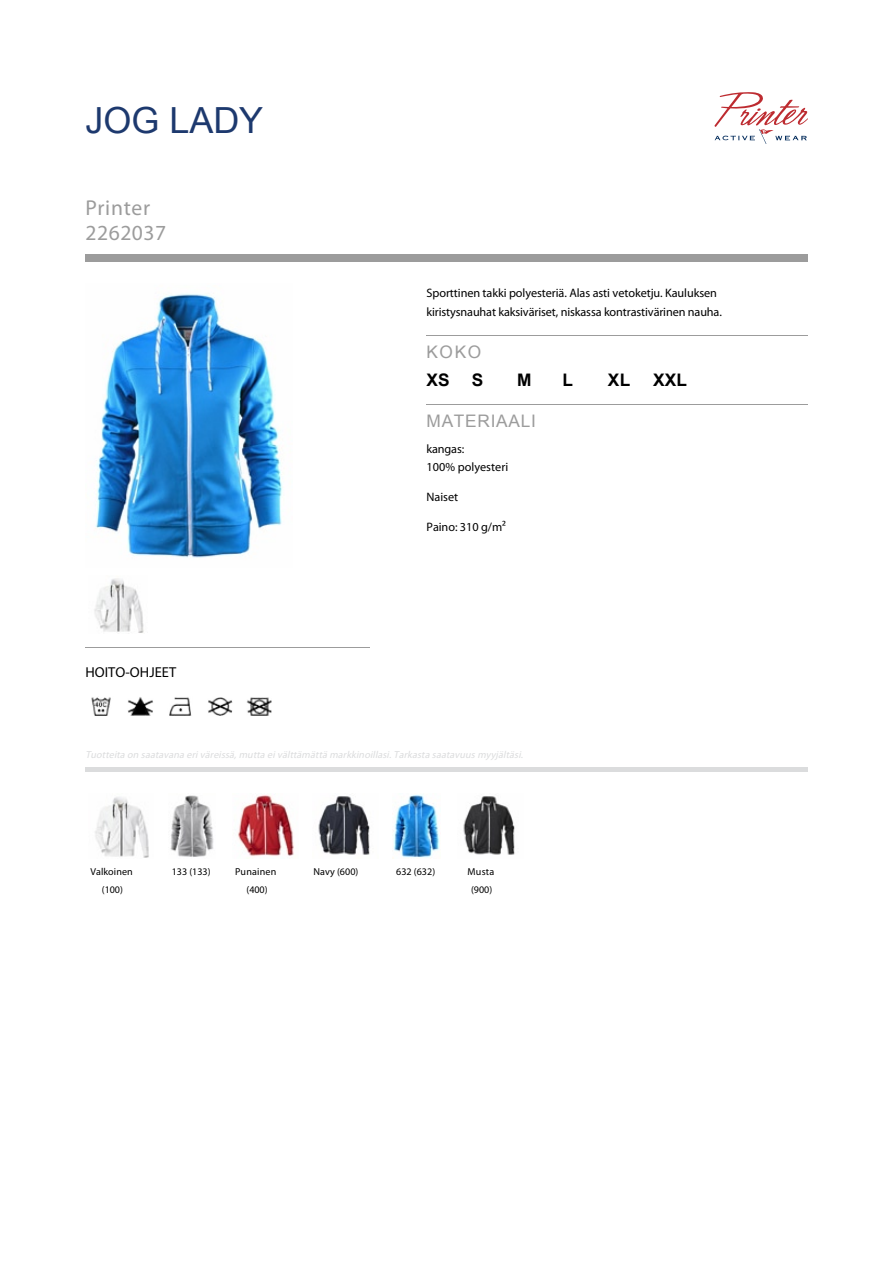
<style>
.page{position:relative;width:893px;height:1263px;background:#fff}
.page>*{position:absolute;margin:0;border:0;box-sizing:border-box;transform-origin:0 0}
.t1{font:36px "Arial";color:#1d396e}
.t2{font:21.6px/26px "f 1 eetmy 2 1 asf cpm 1 r 9 e 3 dgzepd 3 b";letter-spacing:.035em;color:#9c9c9c}
.t3{font:17.25px "Arial";letter-spacing:.04em;color:#9c9c9c}
.t4{font:700 17.25px "Arial";letter-spacing:.005em;color:#000}
.t5{font:14.4px "f 1 eetmy 2 1 asf cpm 1 r 9 e 3 dgzepd 3 b";letter-spacing:.005em;color:#000}
.t6{font:12.3px/18.8px "f 1 eetmy 2 1 asf cpm 1 r 9 e 3 dgzepd 3 b";letter-spacing:-.005em;color:#000}
.t7{font:italic 10.05px "f 1 eetmy 2 1 asf cpm 1 r 9 e 3 dgzepd 3 b";color:#dbdcdd}
.t8{font:10.05px/18.8px "f 1 eetmy 2 1 asf cpm 1 r 9 e 3 dgzepd 3 b";letter-spacing:.005em;color:#000;text-align:center}
.t9{font:10.05px/18.8px "f 1 eetmy 2 1 asf cpm 1 r 9 e 3 dgzepd 3 b";letter-spacing:.025em;color:#000;text-align:center}
</style>
<div class="page">
<div style="left:85px;top:767px;width:723px;height:5px;background:#dbdcdd"></div>
<hr style="left:85px;top:647px;width:285px;height:1px;background:#9c9c9c">
<img style="left:95px;top:293px;width:188px;height:265px">
<img style="left:94px;top:578px;width:50px;height:55px">
<img style="left:91px;top:697px;width:20px;height:19px">
<img style="left:128px;top:697px;width:25px;height:19px">
<img style="left:169px;top:697px;width:23px;height:19px">
<img style="left:208px;top:697px;width:24px;height:19px">
<img style="left:247px;top:697px;width:25px;height:19px">
<hr style="left:427px;top:335px;width:381px;height:1px;background:#9c9c9c">
<hr style="left:427px;top:404px;width:381px;height:1px;background:#9c9c9c">
<div style="left:85px;top:254px;width:723px;height:8px;background:#9c9c9c"></div>
<svg style="left:714px;top:92px;width:94px;height:52px"></svg>
<img style="left:95px;top:797px;width:54px;height:61px">
<img style="left:170px;top:795px;width:44px;height:62px">
<img style="left:238px;top:795px;width:56px;height:61px">
<img style="left:318px;top:796px;width:52px;height:59px">
<img style="left:393px;top:794px;width:47px;height:64px">
<img style="left:463px;top:796px;width:52px;height:59px">
<h1 class="t1" style="left:85px;top:97px;width:179px">JOG LADY</h1>
<h2 class="t2" style="left:85px;top:194px;width:83px">Printer<br>2262037</h2>
<p class="t5" style="left:85px;top:664px;width:92px">HOITO-OHJEET</p>
<p class="t6" style="left:427px;top:284px;width:297px">Sporttinen takki polyesteriä. Alas asti vetoketju. Kauluksen kiristysnauhat kaksiväriset, niskassa kontrastivärinen nauha.</p>
<h3 class="t3" style="left:427px;top:341px;width:56px">KOKO</h3>
<h3 class="t4" style="left:427px;top:368px;width:25px">XS</h3>
<h3 class="t4" style="left:472px;top:368px;width:13px">S</h3>
<h3 class="t4" style="left:517px;top:368px;width:16px">M</h3>
<h3 class="t4" style="left:563px;top:368px;width:12px">L</h3>
<h3 class="t4" style="left:608px;top:368px;width:24px">XL</h3>
<h3 class="t4" style="left:653px;top:368px;width:35px">XXL</h3>
<h3 class="t3" style="left:427px;top:409px;width:111px">MATERIAALI</h3>
<p class="t6" style="left:427px;top:439px;width:83px">kangas:<br>100% polyesteri</p>
<p class="t6" style="left:427px;top:487px;width:33px">Naiset</p>
<p class="t6" style="left:427px;top:517px;width:81px">Paino: 310 g/m2</p>
<p class="t7" style="left:85px;top:748px;width:442px">Tuotteita on saatavana eri väreissä,mutta ei välttämättä markkinoillasi.Tarkasta saatavuusmyyjältäsi.</p>
<p class="t8" style="left:90px;top:862px;width:44px">Valkoinen (100)</p>
<p class="t8" style="left:172px;top:862px;width:40px">133 (133)</p>
<p class="t8" style="left:235px;top:862px;width:43px">Punainen (400)</p>
<p class="t8" style="left:314px;top:862px;width:46px">Navy (600)</p>
<p class="t8" style="left:396px;top:862px;width:40px">632 (632)</p>
<p class="t9" style="left:468px;top:862px;width:28px">Musta (900)</p>
</div>
